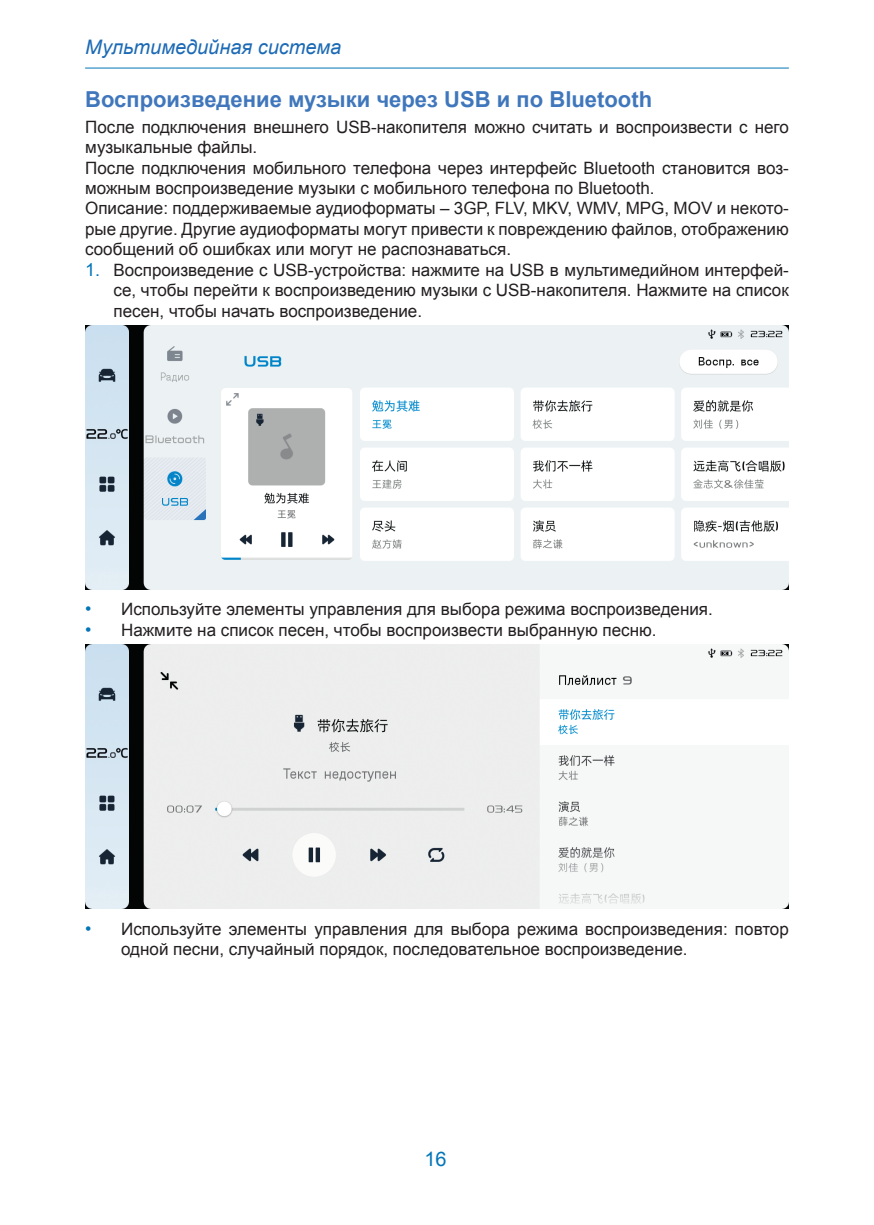
<style>
.page{position:relative;width:874px;height:1225px;background:#fff}
.page>*{position:absolute;margin:0;border:0;box-sizing:border-box;transform-origin:0 0}
._1_1{font:700 22px "Arial";color:#4077bc}
.t1{font:italic 20px "Arial";color:#1c6ab5}
.t2{font:20px "Arial";color:#0375b7}
.Текст{font:17px/20.4px "Arial";color:#231f20}
.s1{font-size:18px;color:#0375b7}
</style>
<div class="page">
<hr style="left:85px;top:68px;width:703px;height:1px;background:#0375b7">
<img style="left:85px;top:325px;width:703px;height:264px">
<img style="left:85px;top:645px;width:703px;height:263px">
<p class="t1" style="left:85px;top:34px;width:258px">Мультимедийная система</p>
<p class="_1_1" style="left:85px;top:84px;width:568px">Воспроизведение музыки через USB и по Bluetooth</p>
<p class="Текст" style="left:85px;top:117px;width:704px">После подключения внешнего USB-накопителя можно считать и воспроизвести с него музыкальные файлы.</p>
<p class="Текст" style="left:85px;top:158px;width:704px">После подключения мобильного телефона через интерфейс Bluetooth становится воз&shy;можным воспроизведение музыки с мобильного телефона по Bluetooth.</p>
<p class="Текст" style="left:85px;top:198px;width:704px;text-align:justify">Описание: поддерживаемые аудиоформаты – 3GP, FLV, MKV, WMV, MPG, MOV и некото&shy;рые другие. Другие аудиоформаты могут привести к повреждению файлов, отображению сообщений об ошибках или могут не распознаваться.</p>
<p class="Текст" style="left:113px;top:260px;width:676px;text-align:justify;text-indent:-28px"><span class="s1">1.</span> Воспроизведение с USB-устройства: нажмите на USB в мультимедийном интерфей&shy;се, чтобы перейти к воспроизведению музыки с USB-накопителя. Нажмите на список песен, чтобы начать воспроизведение.</p>
<p class="Текст" style="left:85px;top:599px;width:629px"><span class="s1">•</span> Используйте элементы управления для выбора режима воспроизведения.</p>
<p class="Текст" style="left:85px;top:620px;width:572px"><span class="s1">•</span> Нажмите на список песен, чтобы воспроизвести выбранную песню.</p>
<p class="Текст" style="left:121px;top:918px;width:668px;text-indent:-36px"><span class="s1">•</span> Используйте элементы управления для выбора режима воспроизведения: повтор одной песни, случайный порядок, последовательное воспроизведение.</p>
<p class="t2" style="left:424px;top:1145px;width:24px">16</p>
</div>
